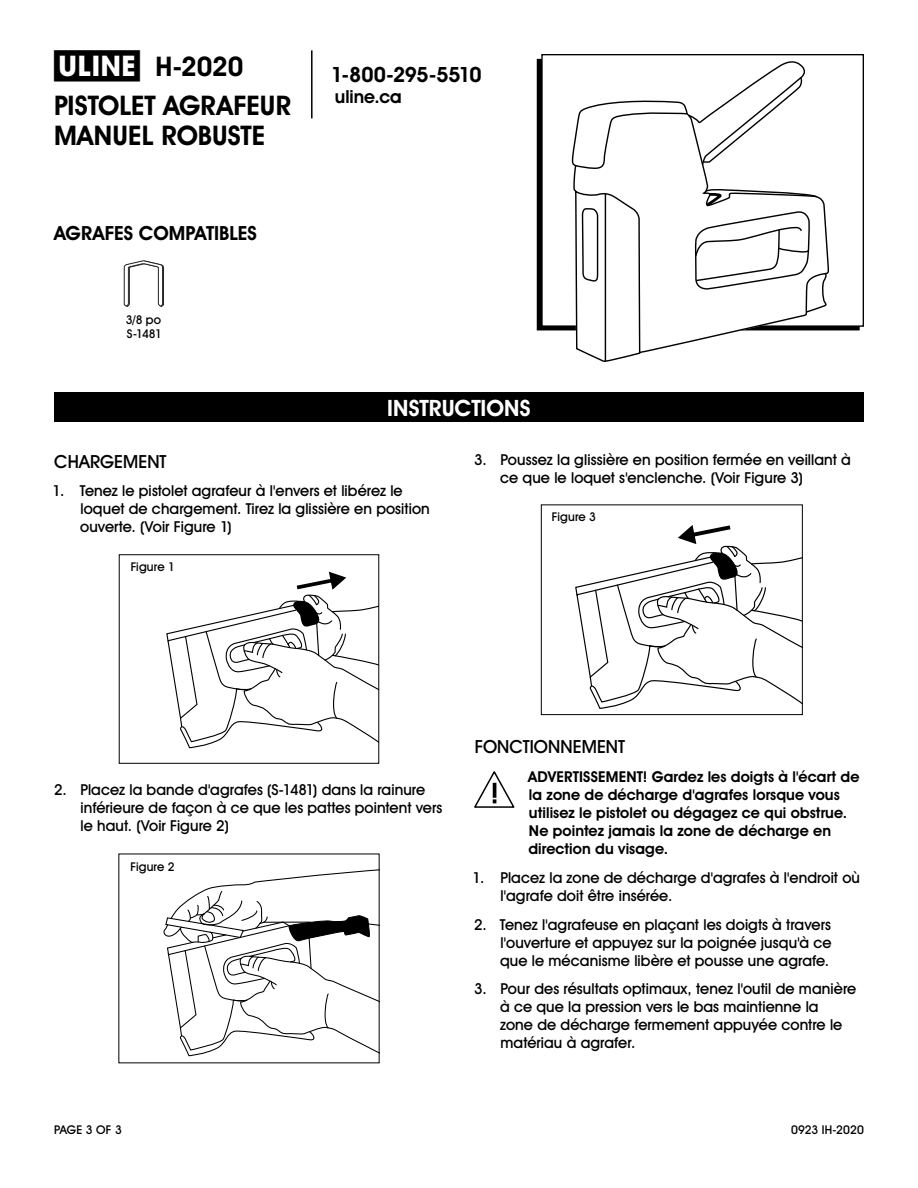
<style>
.page{position:relative;width:918px;height:1188px;background:#fff}
.page>*{position:absolute;margin:0;border:0;box-sizing:border-box;transform-origin:0 0}
.t1{font:700 27px/38.7px "Uline Two Knine";color:#000}
.t2{font:700 22.5px "Uline Two Knine";color:#fff}
.t3{font:700 21px "Uline Two Knine";letter-spacing:-.02em;color:#000}
.t4{font:700 19.5px "Uline Two Knine";color:#000}
.t5{font:18px "Uline Two Knine";color:#000}
.t6{font:700 18px "Uline Two Knine";color:#000}
.t7{font:15px/18px "Uline Two Knine";letter-spacing:.005em;color:#000}
.t8{font:700 15px/18px "Uline Two Knine";letter-spacing:.005em;color:#000}
.t9{font:12px/14.4px "Uline Two Knine";letter-spacing:.005em;color:#000}
.s1{font-size:28.5px}
</style>
<div class="page">
<hr style="left:311px;top:50px;width:2px;height:68px;background:#000">
<div style="left:54px;top:392px;width:810px;height:30px;background:#000"></div>
<svg style="left:474px;top:771px;width:40px;height:37px"></svg>
<div style="left:541px;top:54px;width:323px;height:273px;border:1px solid #000"></div>
<svg style="left:572px;top:61px;width:256px;height:301px"></svg>
<svg style="left:124px;top:260px;width:40px;height:47px"></svg>
<svg style="left:166px;top:572px;width:211px;height:177px"></svg>
<svg style="left:163px;top:869px;width:215px;height:188px"></svg>
<svg style="left:575px;top:525px;width:226px;height:184px"></svg>
<div style="left:541px;top:504px;width:262px;height:211px;border:1px solid #000"></div>
<h1 class="t1" style="left:54px;top:47px;width:239px"><span class="s1">π</span> H-2020<br>PISTOLET AGRAFEUR</h1>
<h1 class="t1" style="left:54px;top:116px;width:213px">MANUEL ROBUSTE</h1>
<h3 class="t4" style="left:54px;top:221px;width:204px">AGRAFES COMPATIBLES</h3>
<p class="t9" style="left:126px;top:312px;width:38px">3/8 po<br>S-1481</p>
<h3 class="t3" style="left:331px;top:62px;width:152px">1-800-295-5510</h3>
<p class="t6" style="left:335px;top:86px;width:68px">uline.ca</p>
<h2 class="t2" style="left:387px;top:394px;width:145px">INSTRUCTIONS</h2>
<p class="t5" style="left:54px;top:450px;width:114px">CHARGEMENT</p>
<p class="t7" style="left:80px;top:482px;width:351px;text-indent:-28px">1. Tenez le pistolet agrafeur à l'envers et libérez le loquet de chargement. Tirez la glissière en position ouverte. (Voir Figure 1)</p>
<p class="t9" style="left:131px;top:560px;width:46px">Figure 1</p>
<p class="t7" style="left:500px;top:451px;width:352px;text-indent:-26px">3. Poussez la glissière en position fermée en veillant à ce que le loquet s'enclenche. (Voir Figure 3)</p>
<p class="t9" style="left:552px;top:509px;width:46px">Figure 3</p>
<p class="t7" style="left:81px;top:781px;width:363px;text-indent:-26px">2. Placez la bande d'agrafes (S-1481) dans la rainure inférieure de façon à ce que les pattes pointent vers le haut. (Voir Figure 2)</p>
<p class="t9" style="left:130px;top:860px;width:46px">Figure 2</p>
<p class="t5" style="left:475px;top:736px;width:152px">FONCTIONNEMENT</p>
<p class="t8" style="left:528px;top:768px;width:333px">ADVERTISSEMENT! Gardez les doigts à l'écart de la zone de décharge d'agrafes lorsque vous utilisez le pistolet ou dégagez ce qui obstrue.<br>Ne pointez jamais la zone de décharge en direction du visage.</p>
<p class="t7" style="left:501px;top:868px;width:361px;text-indent:-28px">1. Placez la zone de décharge d'agrafes à l'endroit où l'agrafe doit être insérée.</p>
<p class="t7" style="left:500px;top:915px;width:333px;text-align:justify;text-indent:-26px">2. Tenez l'agrafeuse en plaçant les doigts à travers l'ouverture et appuyez sur la poignée jusqu'à ce que le mécanisme libère et pousse une agrafe.</p>
<p class="t7" style="left:500px;top:980px;width:358px;text-indent:-26px">3. Pour des résultats optimaux, tenez l'outil de manière à ce que la pression vers le bas maintienne la<br>zone de décharge fermement appuyée contre le matériau à agrafer.</p>
<p class="t9" style="left:54px;top:1122px;width:69px">PAGE 3 OF 3</p>
<p class="t9" style="left:791px;top:1122px;width:74px">0923 IH-2020</p>
</div>
